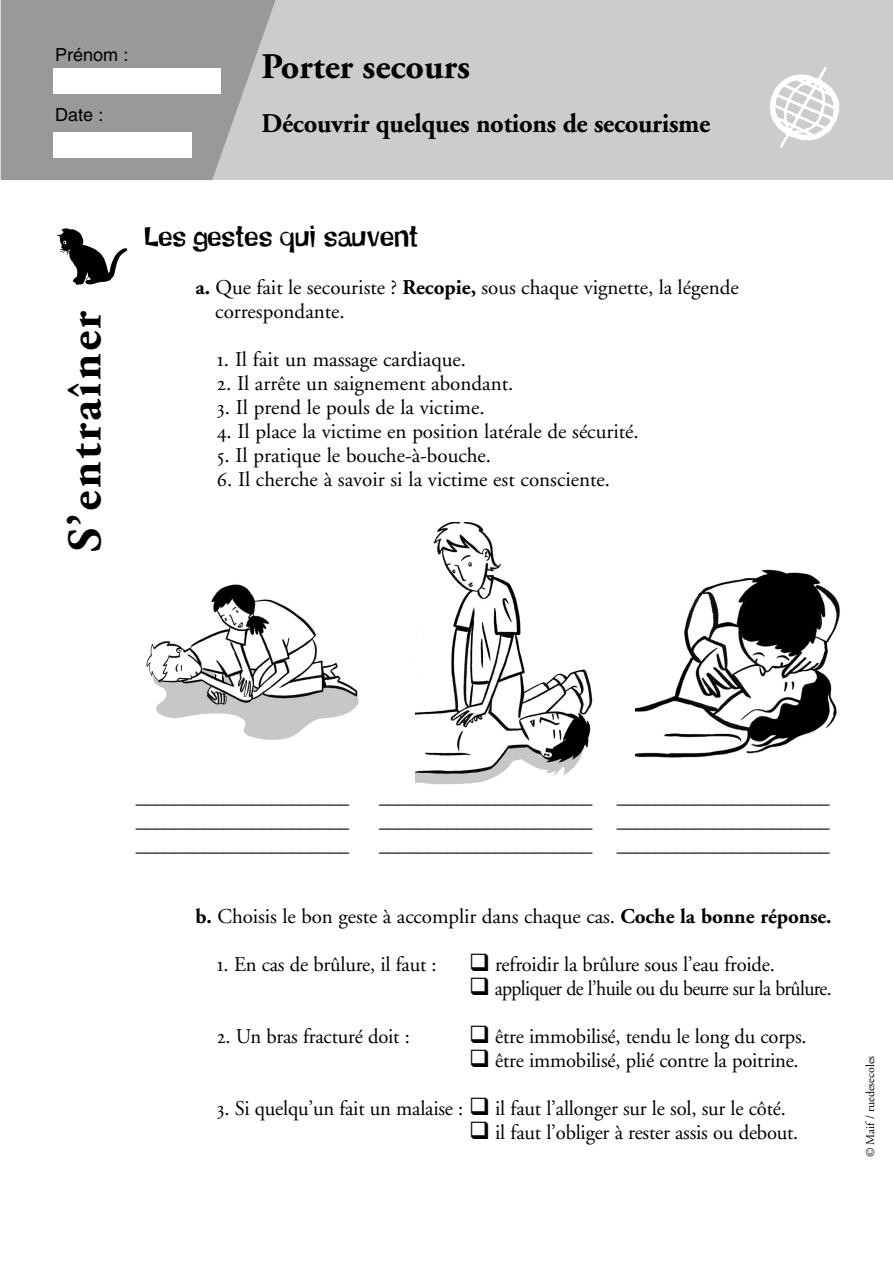
<style>
.page{position:relative;width:893px;height:1262px;background:#fff}
.page>*{position:absolute;margin:0;border:0;box-sizing:border-box;transform-origin:0 0}
.t1{font:700 48px "B Garamond";letter-spacing:.055em;color:#000}
.t2{font:700 36px "B Garamond";color:#000}
.t3{font:700 27px "B Garamond";letter-spacing:-.01em;color:#000}
.t4{font:27px "Schmelvetica";color:#000}
.t5{font:21px/24px "B Garamond";letter-spacing:-.005em;color:#000}
.t6{font:21px "B Garamond";letter-spacing:-.005em;color:#000;scale:.96 1}
.t7{font:21px/24px "B Garamond";letter-spacing:-.03em;color:#000}
.t8{font:18px "Helvetica";color:#000}
.t9{font:12px "B Garamond";color:#000}
.s1{font-weight:700}
</style>
<div class="page">
<div style="left:1px;top:0;width:891px;height:180px;background:#ccc"></div>
<svg style="left:1px;top:0;width:275px;height:180px;background:#a0a0a0"></svg>
<div style="left:54px;top:68px;width:167px;height:26px;background:#fff"></div>
<div style="left:54px;top:132px;width:138px;height:25px;background:#fff"></div>
<svg style="left:57px;top:228px;width:70px;height:57px"></svg>
<img style="left:146px;top:584px;width:213px;height:156px">
<img style="left:415px;top:522px;width:178px;height:263px">
<img style="left:636px;top:569px;width:204px;height:189px">
<p class="t8" style="left:55px;top:48px;width:75px">Prénom :</p>
<p class="t8" style="left:55px;top:108px;width:50px">Date :</p>
<h2 class="t2" style="left:261px;top:52px;width:210px">Porter secours</h2>
<p class="t3" style="left:261px;top:113px;width:450px">Découvrir quelques notions de secourisme</p>
<h1 class="t1" style="left:66px;top:552px;width:243px;rotate:-90deg">S’entraîner</h1>
<p class="t4" style="left:144px;top:224px;width:275px">Les gestes qui sauvent</p>
<p class="t5" style="left:215px;top:277px;width:525px;text-indent:-20px"><span class="s1">a.</span> Que fait le secouriste ? <span class="s1">Recopie,</span> sous chaque vignette, la légende correspondante.</p>
<p class="t5" style="left:217px;top:349px;width:251px">1. Il fait un massage cardiaque.</p>
<p class="t5" style="left:217px;top:373px;width:298px">2. Il arrête un saignement abondant.</p>
<p class="t5" style="left:217px;top:397px;width:269px">3. Il prend le pouls de la victime.</p>
<p class="t5" style="left:217px;top:421px;width:423px">4. Il place la victime en position latérale de sécurité.</p>
<p class="t5" style="left:217px;top:445px;width:276px">5. Il pratique le bouche-à-bouche.</p>
<p class="t5" style="left:217px;top:469px;width:395px">6. Il cherche à savoir si la victime est consciente.</p>
<p class="t6" style="left:136px;top:787px;width:224px">______________________</p>
<p class="t6" style="left:379px;top:787px;width:471px">______________________ ______________________</p>
<p class="t6" style="left:136px;top:811px;width:224px">______________________</p>
<p class="t6" style="left:379px;top:811px;width:471px">______________________ ______________________</p>
<p class="t6" style="left:136px;top:835px;width:224px">______________________</p>
<p class="t6" style="left:379px;top:835px;width:471px">______________________ ______________________</p>
<p class="t5" style="left:195px;top:905px;width:637px"><span class="s1">b.</span> Choisis le bon geste à accomplir dans chaque cas. <span class="s1">Coche la bonne réponse.</span></p>
<p class="t5" style="left:217px;top:953px;width:221px">1. En cas de brûlure, il faut :</p>
<p class="t7" style="left:495px;top:953px;width:338px">refroidir la brûlure sous l’eau froide. appliquer de l’huile ou du beurre sur la brûlure.</p>
<p class="t5" style="left:217px;top:1025px;width:195px">2. Un bras fracturé doit :</p>
<p class="t5" style="left:495px;top:1025px;width:313px">être immobilisé, tendu le long du corps. être immobilisé, plié contre la poitrine.</p>
<p class="t5" style="left:217px;top:1097px;width:248px">3. Si quelqu’un fait un malaise :</p>
<p class="t5" style="left:495px;top:1097px;width:305px">il faut l’allonger sur le sol, sur le côté. il faut l’obliger à rester assis ou debout.</p>
<p class="t9" style="left:865px;top:1157px;width:103px;rotate:-90deg">© Maif / ruedesecoles</p>
</div>
